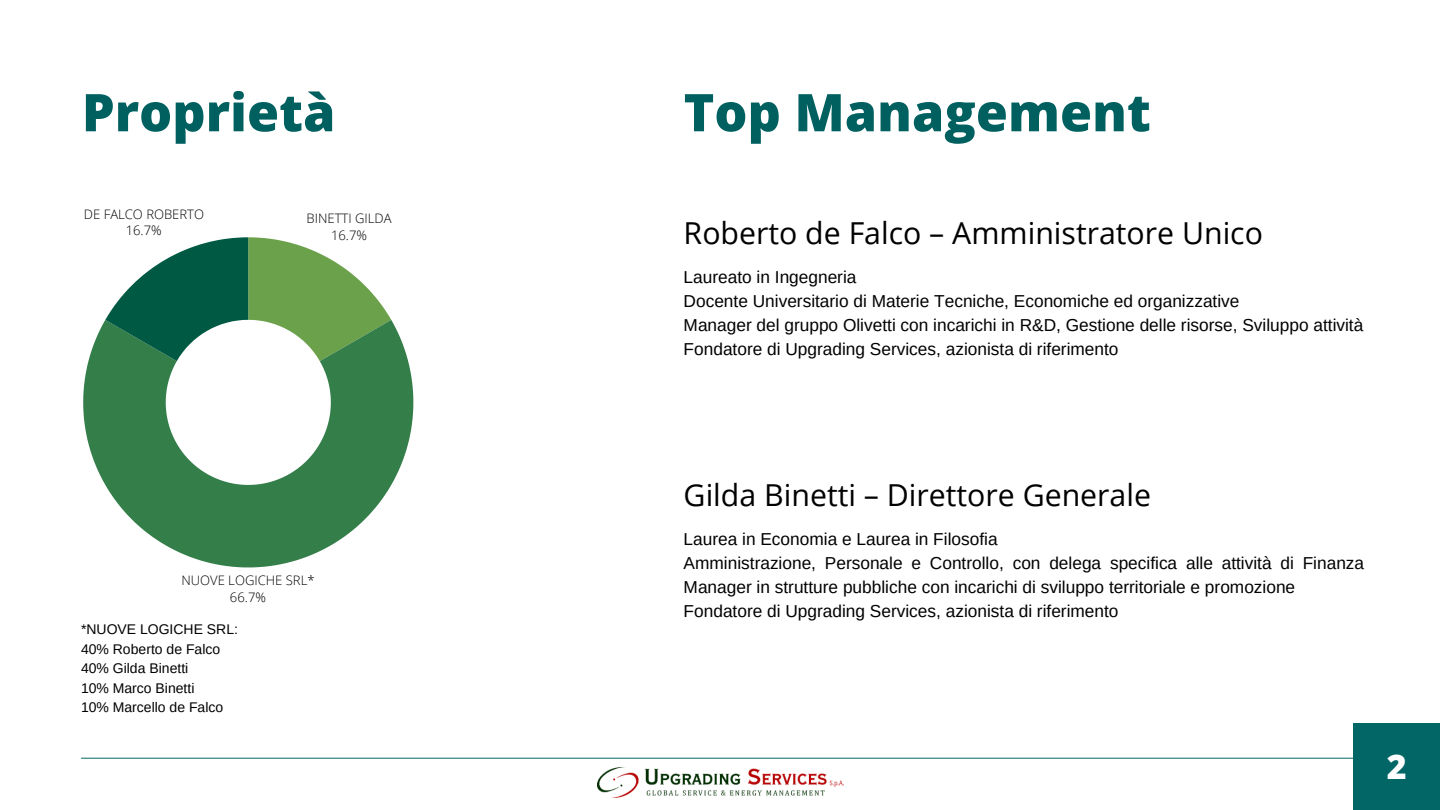
<style>
.page{position:relative;width:1440px;height:810px;background:#fff}
.page>*{position:absolute;margin:0;border:0;box-sizing:border-box;transform-origin:0 0}
.t1{font:800 52px "Open Sans";color:#006060}
.t2{font:800 34px "Open Sans";color:#fff}
.t3{font:30.3px "Open Sans";color:#000}
.t4{font:17.3px/24px "Arimo";color:#000}
.t5{font:14px "Arimo";color:#000}
.t6{font:300 13.1px/16.7px "Open Sans";color:#000;text-align:center}
</style>
<div class="page">
<svg style="left:83px;top:320px;width:330px;height:247px;fill:#347e4a"></svg>
<svg style="left:105px;top:237px;width:286px;height:124px"></svg>
<div style="left:1353px;top:723px;width:87px;height:87px;background:#026666"></div>
<hr style="left:81px;top:758px;width:1278px;height:1px;background:#026666">
<img style="left:597px;top:768px;width:246px;height:30px">
<h1 class="t1" style="left:82px;top:76px;width:255px">Proprietà</h1>
<p class="t6" style="left:84px;top:205px;width:122px">DE FALCO ROBERTO<br>16.7%</p>
<p class="t6" style="left:307px;top:210px;width:87px">BINETTI GILDA<br>16.7%</p>
<p class="t6" style="left:181px;top:572px;width:135px">NUOVE LOGICHE SRL*<br>66.7%</p>
<h1 class="t5" style="left:81px;top:622px;width:159px">*NUOVE LOGICHE SRL:</h1>
<p class="t5" style="left:81px;top:641px;width:141px">40% Roberto de Falco</p>
<p class="t5" style="left:81px;top:661px;width:109px">40% Gilda Binetti</p>
<p class="t5" style="left:81px;top:680px;width:115px">10% Marco Binetti</p>
<p class="t5" style="left:81px;top:700px;width:144px">10% Marcello de Falco</p>
<p class="t1" style="left:684px;top:76px;width:469px">Top Management</p>
<h3 class="t3" style="left:684px;top:211px;width:581px">Roberto de Falco – Amministratore Unico</h3>
<h2 class="t4" style="left:684px;top:265px;width:681px">Laureato in Ingegneria<br>Docente Universitario di Materie Tecniche, Economiche ed organizzative<br>Manager del gruppo Olivetti con incarichi in R&amp;D, Gestione delle risorse, Sviluppo attività Fondatore di Upgrading Services, azionista di riferimento</h2>
<h3 class="t3" style="left:684px;top:474px;width:469px">Gilda Binetti – Direttore Generale</h3>
<h2 class="t4" style="left:684px;top:527px;width:682px">Laurea in Economia e Laurea in Filosofia<br>Amministrazione, Personale e Controllo, con delega specifica alle attività di Finanza Manager in strutture pubbliche con incarichi di sviluppo territoriale e promozione Fondatore di Upgrading Services, azionista di riferimento</h2>
<p class="t2" style="left:1387px;top:743px;width:21px">2</p>
</div>
